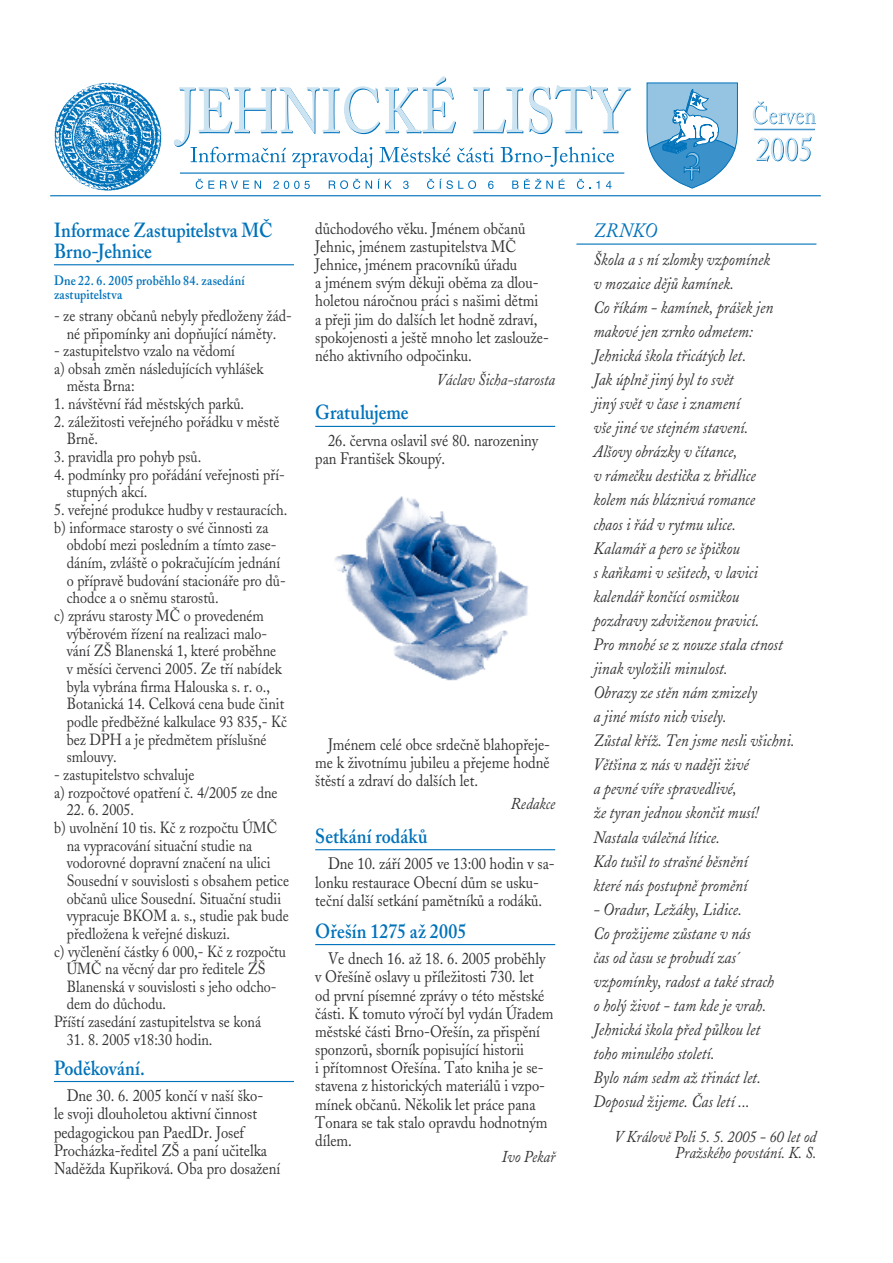
<style>
.page{position:relative;width:893px;height:1263px;background:#fff}
.page>*{position:absolute;margin:0;border:0;box-sizing:border-box;transform-origin:0 0}
.NADPIS_1{font:600 20.25px/21.3px "Adobe Caslon CE";letter-spacing:.005em;color:#0072ba;scale:.88 1}
.NADPIS_1-2{font:italic 20.25px "Adobe Caslon CE";letter-spacing:.01em;color:#0072ba;scale:.88 1}
.Kursiva{font:italic 17.25px "Adobe Caslon CE";color:#323235;scale:.88 1}
.BODY_Left{font:16.5px/18.1px "Adobe Caslon CE";color:#323235;scale:.88 1}
.AUTOR{font:italic 16.5px/16.5px "Adobe Caslon CE";color:#323235;text-align:right;scale:.88 1}
.BULLET{font:16.05px/17.7px "Adobe Caslon CE";color:#323235;scale:.88 1}
.NADPIS_3{font:600 13.5px/14.2px "Adobe Caslon CE";letter-spacing:.02em;color:#0072ba;scale:.88 1}
</style>
<div class="page">
<img style="left:50px;top:82px;width:117px;height:115px">
<svg style="left:646px;top:82px;width:92px;height:107px"></svg>
<svg style="left:174px;top:76px;width:456px;height:92px"></svg>
<hr style="left:50px;top:195px;width:771px;height:1px;background:#0072ba">
<hr style="left:180px;top:172px;width:444px;height:2px;background:#0072ba">
<svg style="left:196px;top:179px;width:18px;height:10px"></svg>
<svg style="left:220px;top:181px;width:29px;height:8px"></svg>
<svg style="left:255px;top:181px;width:6px;height:8px"></svg>
<svg style="left:273px;top:181px;width:37px;height:8px"></svg>
<svg style="left:329px;top:179px;width:31px;height:10px"></svg>
<svg style="left:366px;top:181px;width:6px;height:8px"></svg>
<svg style="left:378px;top:179px;width:14px;height:10px"></svg>
<svg style="left:403px;top:181px;width:6px;height:8px"></svg>
<svg style="left:427px;top:179px;width:7px;height:10px"></svg>
<svg style="left:440px;top:179px;width:36px;height:10px"></svg>
<svg style="left:488px;top:181px;width:6px;height:8px"></svg>
<svg style="left:512px;top:179px;width:41px;height:10px"></svg>
<svg style="left:559px;top:179px;width:6px;height:10px"></svg>
<svg style="left:577px;top:179px;width:13px;height:10px"></svg>
<svg style="left:606px;top:181px;width:6px;height:8px"></svg>
<svg style="left:753px;top:101px;width:63px;height:23px"></svg>
<svg style="left:756px;top:136px;width:56px;height:26px"></svg>
<hr style="left:754px;top:129px;width:61px;height:1px;background:#0072ba">
<hr style="left:754px;top:128px;width:60px;height:1px;background:#cce3f1">
<hr style="left:54px;top:264px;width:240px;height:1px;background:#0072ba">
<hr style="left:54px;top:1081px;width:240px;height:1px;background:#0072ba">
<hr style="left:315px;top:426px;width:240px;height:1px;background:#0072ba">
<hr style="left:315px;top:849px;width:240px;height:1px;background:#0072ba">
<hr style="left:315px;top:944px;width:240px;height:1px;background:#0072ba">
<hr style="left:576px;top:243px;width:240px;height:2px;background:#0072ba">
<img style="left:334px;top:496px;width:195px;height:185px">
<p class="NADPIS_1" style="left:54px;top:219px;width:250px">Informace Zastupitelstva MČ<br>Brno-Jehnice</p>
<p class="NADPIS_3" style="left:54px;top:273px;width:218px">Dne 22. 6. 2005 proběhlo 84. zasedání zastupitelstva</p>
<p class="BULLET" style="left:54px;top:307px;width:272px;text-align:center">- ze strany občanů nebyly předloženy žád&shy;né připomínky ani dopňující náměty.</p>
<p class="BULLET" style="left:54px;top:342px;width:207px">- zastupitelstvo vzalo na vědomí</p>
<p class="BULLET" style="left:67px;top:360px;width:225px;text-indent:-13px">a) obsah změn následujících vyhlášek města Brna:</p>
<p class="BULLET" style="left:54px;top:395px;width:218px">1. návštěvní řád městských parků.</p>
<p class="BULLET" style="left:67px;top:413px;width:243px;text-indent:-13px">2. záležitosti veřejného pořádku v městě<br>Brně.</p>
<p class="BULLET" style="left:54px;top:448px;width:169px">3. pravidla pro pohyb psů.</p>
<p class="BULLET" style="left:67px;top:466px;width:249px;text-indent:-13px">4. podmínky pro pořádání veřejnosti pří&shy;stupných akcí.</p>
<p class="BULLET" style="left:54px;top:501px;width:267px">5. veřejné produkce hudby v restauracích.</p>
<p class="BULLET" style="left:67px;top:519px;width:250px;text-indent:-13px">b) informace starosty o své činnosti za období mezi posledním a tímto zase&shy;dáním, zvláště o pokračujícím jednání o přípravě budování stacionáře pro dů&shy;chodce a o sněmu starostů.</p>
<p class="BULLET" style="left:67px;top:607px;width:252px;text-indent:-13px">c) zprávu starosty MČ o provedeném výběrovém řízení na realizaci malo&shy;vání ZŠ Blanenská 1, které proběhne<br>v měsíci červenci 2005. Ze tří nabídek byla vybrána firma Halouska s. r. o., Botanická 14. Celková cena bude činit podle předběžné kalkulace 93 835,- Kč bez DPH a je předmětem příslušné smlouvy.</p>
<p class="BULLET" style="left:54px;top:766px;width:161px">- zastupitelstvo schvaluje</p>
<p class="BULLET" style="left:54px;top:783px;width:256px">a) rozpočtové opatření č. 4/2005 ze dne</p>
<p class="BULLET" style="left:67px;top:801px;width:78px">22. 6. 2005.</p>
<p class="BULLET" style="left:67px;top:819px;width:254px;text-indent:-13px">b) uvolnění 10 tis. Kč z rozpočtu ÚMČ na vypracování situační studie na vodorovné dopravní značení na ulici Sousední v souvislosti s obsahem petice občanů ulice Sousední. Situační studii vypracuje BKOM a. s., studie pak bude předložena k veřejné diskuzi.</p>
<p class="BULLET" style="left:67px;top:942px;width:251px;text-indent:-13px">c) vyčlenění částky 6 000,- Kč z rozpočtu<br>ÚMČ na věcný dar pro ředitele ZŠ<br>Blanenská v souvislosti s jeho odcho&shy;dem do důchodu.</p>
<p class="BULLET" style="left:54px;top:1013px;width:237px">Příští zasedání zastupitelstva se koná</p>
<p class="BULLET" style="left:67px;top:1031px;width:167px">31. 8. 2005 v18:30 hodin.</p>
<p class="NADPIS_1" style="left:54px;top:1057px;width:105px">Poděkování.</p>
<p class="BODY_Left" style="left:54px;top:1087px;width:259px;text-indent:13px">Dne 30. 6. 2005 končí v naší ško-<br>le svoji dlouholetou aktivní činnost pedagogickou pan PaedDr. Josef Procházka-ředitel ZŠ a paní učitelka Naděžda Kupřiková. Oba pro dosažení</p>
<p class="BODY_Left" style="left:315px;top:219px;width:267px">důchodového věku. Jménem občanů Jehnic, jménem zastupitelstva MČ Jehnice, jménem pracovníků úřadu<br>a jménem svým děkuji oběma za dlou&shy;holetou náročnou práci s našimi dětmi<br>a přeji jim do dalších let hodně zdraví, spokojenosti a ještě mnoho let zaslouže&shy;ného aktivního odpočinku.</p>
<p class="AUTOR" style="left:437px;top:372px;width:136px">Václav Šicha-starosta</p>
<p class="NADPIS_1" style="left:315px;top:402px;width:108px">Gratulujeme</p>
<p class="BODY_Left" style="left:315px;top:432px;width:255px;text-indent:13px">26. června oslavil své 80. narozeniny pan František Skoupý.</p>
<p class="BODY_Left" style="left:315px;top:735px;width:268px;text-align:justify;text-indent:13px">Jménem celé obce srdečně blahopřeje&shy;me k životnímu jubileu a přejeme hodně štěstí a zdraví do dalších let.</p>
<p class="AUTOR" style="left:511px;top:795px;width:52px">Redakce</p>
<p class="NADPIS_1" style="left:315px;top:826px;width:129px">Setkání rodáků</p>
<p class="BODY_Left" style="left:315px;top:855px;width:274px;text-indent:13px">Dne 10. září 2005 ve 13:00 hodin v sa&shy;lonku restaurace Obecní dům se usku&shy;teční další setkání pamětníků a rodáků.</p>
<p class="NADPIS_1" style="left:315px;top:920px;width:173px">Ořešín 1275 až 2005</p>
<p class="BODY_Left" style="left:315px;top:950px;width:272px;text-indent:13px">Ve dnech 16. až 18. 6. 2005 proběhly v Ořešíně oslavy u příležitosti 730. let<br>od první písemné zprávy o této městské části. K tomuto výročí byl vydán Úřadem městské části Brno-Ořešín, za přispění sponzorů, sborník popisující historii<br>i přítomnost Ořešína. Tato kniha je se&shy;stavena z historických materiálů i vzpo&shy;mínek občanů. Několik let práce pana Tonara se tak stalo opravdu hodnotným dílem.</p>
<p class="AUTOR" style="left:502px;top:1149px;width:62px">Ivo Pekař</p>
<p class="NADPIS_1-2" style="left:593px;top:219px;width:74px">ZRNKO</p>
<p class="Kursiva" style="left:593px;top:249px;width:202px">Škola a s ní zlomky vzpomínek</p>
<p class="Kursiva" style="left:593px;top:273px;width:161px">v mozaice dějů kamínek.</p>
<p class="Kursiva" style="left:593px;top:297px;width:206px">Co říkám - kamínek, prášek jen</p>
<p class="Kursiva" style="left:593px;top:321px;width:183px">makové jen zrnko odmetem:</p>
<p class="Kursiva" style="left:593px;top:345px;width:175px">Jehnická škola třicátých let.</p>
<p class="Kursiva" style="left:593px;top:369px;width:161px">Jak úplně jiný byl to svět</p>
<p class="Kursiva" style="left:593px;top:393px;width:168px">jiný svět v čase i znamení</p>
<p class="Kursiva" style="left:593px;top:417px;width:178px">vše jiné ve stejném stavení.</p>
<p class="Kursiva" style="left:593px;top:441px;width:165px">Alšovy obrázky v čítance,</p>
<p class="Kursiva" style="left:593px;top:465px;width:186px">v rámečku destička z břidlice</p>
<p class="Kursiva" style="left:593px;top:490px;width:185px">kolem nás bláznivá romance</p>
<p class="Kursiva" style="left:593px;top:514px;width:163px">chaos i řád v rytmu ulice.</p>
<p class="Kursiva" style="left:593px;top:538px;width:168px">Kalamář a pero se špičkou</p>
<p class="Kursiva" style="left:593px;top:562px;width:188px">s kaňkami v sešitech, v lavici</p>
<p class="Kursiva" style="left:593px;top:586px;width:167px">kalendář končící osmičkou</p>
<p class="Kursiva" style="left:593px;top:610px;width:190px">pozdravy zdviženou pravicí.</p>
<p class="Kursiva" style="left:593px;top:634px;width:217px">Pro mnohé se z nouze stala ctnost</p>
<p class="Kursiva" style="left:593px;top:658px;width:154px">jinak vyložili minulost.</p>
<p class="Kursiva" style="left:593px;top:682px;width:187px">Obrazy ze stěn nám zmizely</p>
<p class="Kursiva" style="left:593px;top:706px;width:153px">a jiné místo nich visely.</p>
<p class="Kursiva" style="left:593px;top:730px;width:230px">Zůstal kříž. Ten jsme nesli všichni.</p>
<p class="Kursiva" style="left:593px;top:754px;width:178px">Většina z nás v naději živé</p>
<p class="Kursiva" style="left:593px;top:778px;width:164px">a pevné víře spravedlivé,</p>
<p class="Kursiva" style="left:593px;top:803px;width:190px">že tyran jednou skončit musí!</p>
<p class="Kursiva" style="left:593px;top:827px;width:145px">Nastala válečná lítice.</p>
<p class="Kursiva" style="left:593px;top:851px;width:177px">Kdo tušil to strašné běsnění</p>
<p class="Kursiva" style="left:593px;top:875px;width:176px">které nás postupně promění</p>
<p class="Kursiva" style="left:593px;top:899px;width:170px">- Oradur, Ležáky, Lidice.</p>
<p class="Kursiva" style="left:593px;top:923px;width:180px">Co prožijeme zůstane v nás</p>
<p class="Kursiva" style="left:593px;top:947px;width:167px">čas od času se probudí zas´</p>
<p class="Kursiva" style="left:593px;top:971px;width:207px">vzpomínky, radost a také strach</p>
<p class="Kursiva" style="left:593px;top:995px;width:198px">o holý život - tam kde je vrah.</p>
<p class="Kursiva" style="left:593px;top:1019px;width:191px">Jehnická škola před půlkou let</p>
<p class="Kursiva" style="left:593px;top:1043px;width:139px">toho minulého století.</p>
<p class="Kursiva" style="left:593px;top:1067px;width:192px">Bylo nám sedm až třináct let.</p>
<p class="Kursiva" style="left:593px;top:1091px;width:179px">Doposud žijeme. Čas letí ...</p>
<p class="AUTOR" style="left:614px;top:1128px;width:231px">V Králově Poli 5. 5. 2005 - 60 let od<br>Pražského povstání. K. S.</p>
</div>
